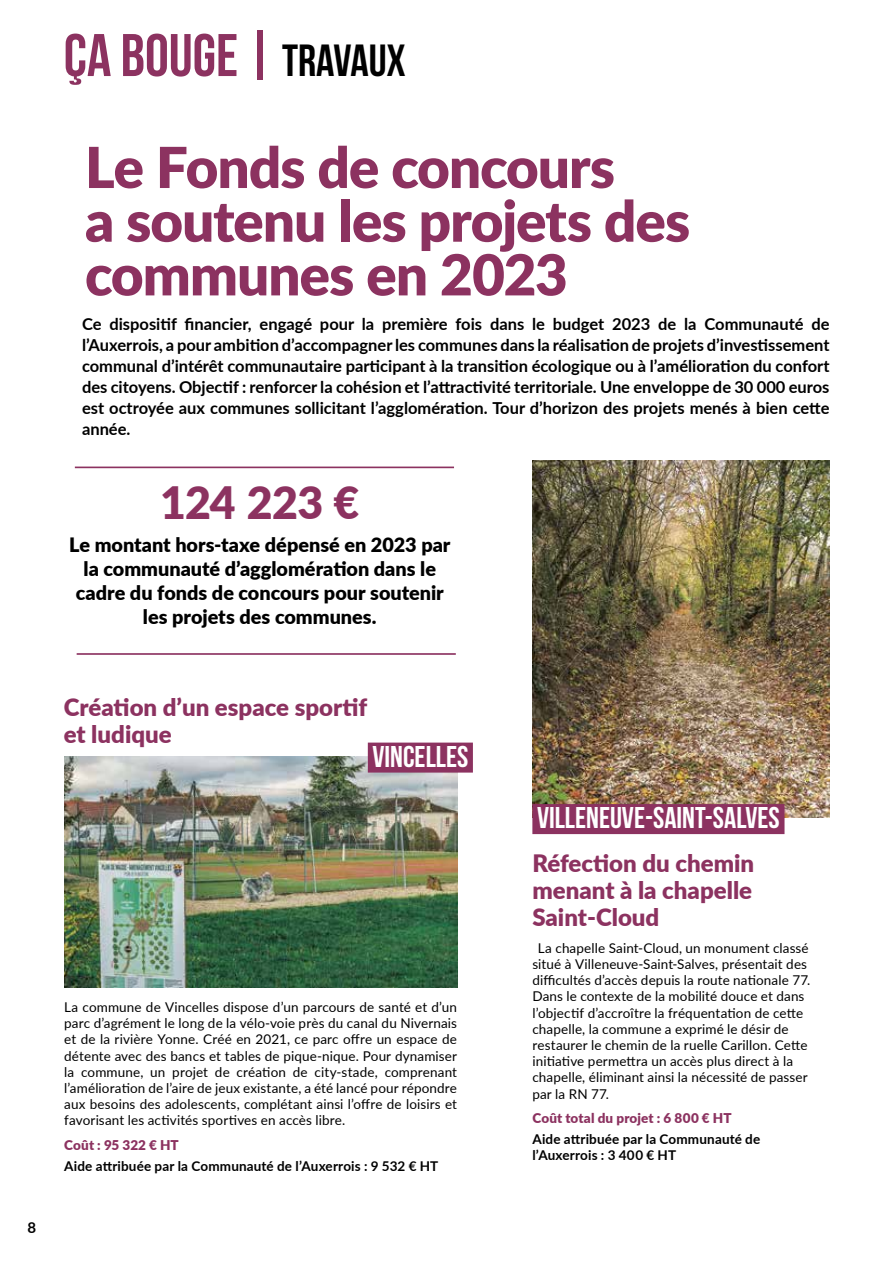
<style>
.page{position:relative;width:893px;height:1263px;background:#fff}
.page>*{position:absolute;margin:0;border:0;box-sizing:border-box;transform-origin:0 0}
.t1{font:60px "Bebas Neue";color:#8c3260}
.t2{font:900 56.55px/53.7px "Lato";letter-spacing:-.015em;color:#8c3260}
.t3{font:900 44.55px "Lato";letter-spacing:-.015em;color:#8c3260}
.t4{font:700 30px "Bebas Neue";color:#fff}
.t5{font:900 24px/27px "Lato";color:#8c3260;text-align:justify}
.t6{font:900 19.8px/23.9px "Lato";color:#000;text-align:center}
.t7{font:700 16.5px/21px "Lato";color:#000;text-align:justify}
.t8{font:700 15px "Lato";color:#000}
.t9{font:13.5px/16.2px "Lato";letter-spacing:.01em;color:#000}
.t10{font:700 13.5px/16.2px "Lato";letter-spacing:.01em;color:#000}
.t11{font:900 13.5px "Lato";letter-spacing:.005em;color:#8c3260}
.s1{font-size:45px;color:#000}
</style>
<div class="page">
<img style="left:532px;top:460px;width:298px;height:357px">
<img style="left:64px;top:756px;width:394px;height:231px">
<hr style="left:75px;top:466px;width:379px;height:2px;background:#8c3260">
<hr style="left:77px;top:653px;width:379px;height:2px;background:#8c3260">
<div style="left:368px;top:743px;width:105px;height:30px;background:#8c3260"></div>
<div style="left:532px;top:804px;width:252px;height:30px;background:#8c3260"></div>
<p class="t8" style="left:28px;top:1216px;width:10px">8</p>
<h1 class="t1" style="left:64px;top:22px;width:344px">ÇA BOUGE| <span class="s1">TRAVAUX</span></h1>
<h2 class="t2" style="left:85px;top:138px;width:607px">Le Fonds de concours<br>a soutenu les projets des communes en 2023</h2>
<p class="t7" style="left:82px;top:313px;width:749px">Ce dispositif financier, engagé pour la première fois dans le budget 2023 de la Communauté de l’Auxerrois, a pour ambition d’accompagner les communes dans la réalisation de projets d’investissement communal d’intérêt communautaire participant à la transition écologique ou à l’amélioration du confort des citoyens. Objectif : renforcer la cohésion et l’attractivité territoriale. Une enveloppe de 30 000 euros est octroyée aux communes sollicitant l’agglomération. Tour d’horizon des projets menés à bien cette année.</p>
<h3 class="t3" style="left:160px;top:469px;width:201px">124 223 €</h3>
<h3 class="t6" style="left:69px;top:532px;width:383px">Le montant hors-taxe dépensé en 2023 par la communauté d’agglomération dans le cadre du fonds de concours pour soutenir les projets des communes.</h3>
<h3 class="t5" style="left:64px;top:692px;width:305px">Création d’un espace sportif et ludique</h3>
<h3 class="t4" style="left:372px;top:740px;width:97px">VINCELLES</h3>
<p class="t9" style="left:64px;top:998px;width:394px;text-align:justify">La commune de Vincelles dispose d’un parcours de santé et d’un parc d’agrément le long de la vélo-voie près du canal du Nivernais et de la rivière Yonne. Créé en 2021, ce parc offre un espace de détente avec des bancs et tables de pique-nique. Pour dynamiser la commune, un projet de création de city-stade, comprenant l’amélioration de l’aire de jeux existante, a été lancé pour répondre aux besoins des adolescents, complétant ainsi l’offre de loisirs et favorisant les activités sportives en accès libre.</p>
<p class="t11" style="left:64px;top:1135px;width:116px">Coût : 95 322 € HT</p>
<p class="t10" style="left:64px;top:1157px;width:376px">Aide attribuée par la Communauté de l’Auxerrois : 9 532 € HT</p>
<h3 class="t4" style="left:537px;top:801px;width:244px">VILLENEUVE-SAINT-SALVES</h3>
<h3 class="t5" style="left:532px;top:848px;width:223px">Réfection du chemin menant à la chapelle Saint-Cloud</h3>
<p class="t9" style="left:532px;top:939px;width:279px;text-indent:6px">La chapelle Saint-Cloud, un monument classé situé à Villeneuve-Saint-Salves, présentait des difficultés d’accès depuis la route nationale 77.<br>Dans le contexte de la mobilité douce et dans l’objectif d’accroître la fréquentation de cette chapelle, la commune a exprimé le désir de restaurer le chemin de la ruelle Carillon. Cette initiative permettra un accès plus direct à la chapelle, éliminant ainsi la nécessité de passer par la RN 77.</p>
<p class="t11" style="left:532px;top:1108px;width:201px">Coût total du projet : 6 800 € HT</p>
<p class="t10" style="left:532px;top:1130px;width:229px">Aide attribuée par la Communauté de l’Auxerrois : 3 400 € HT</p>
</div>
